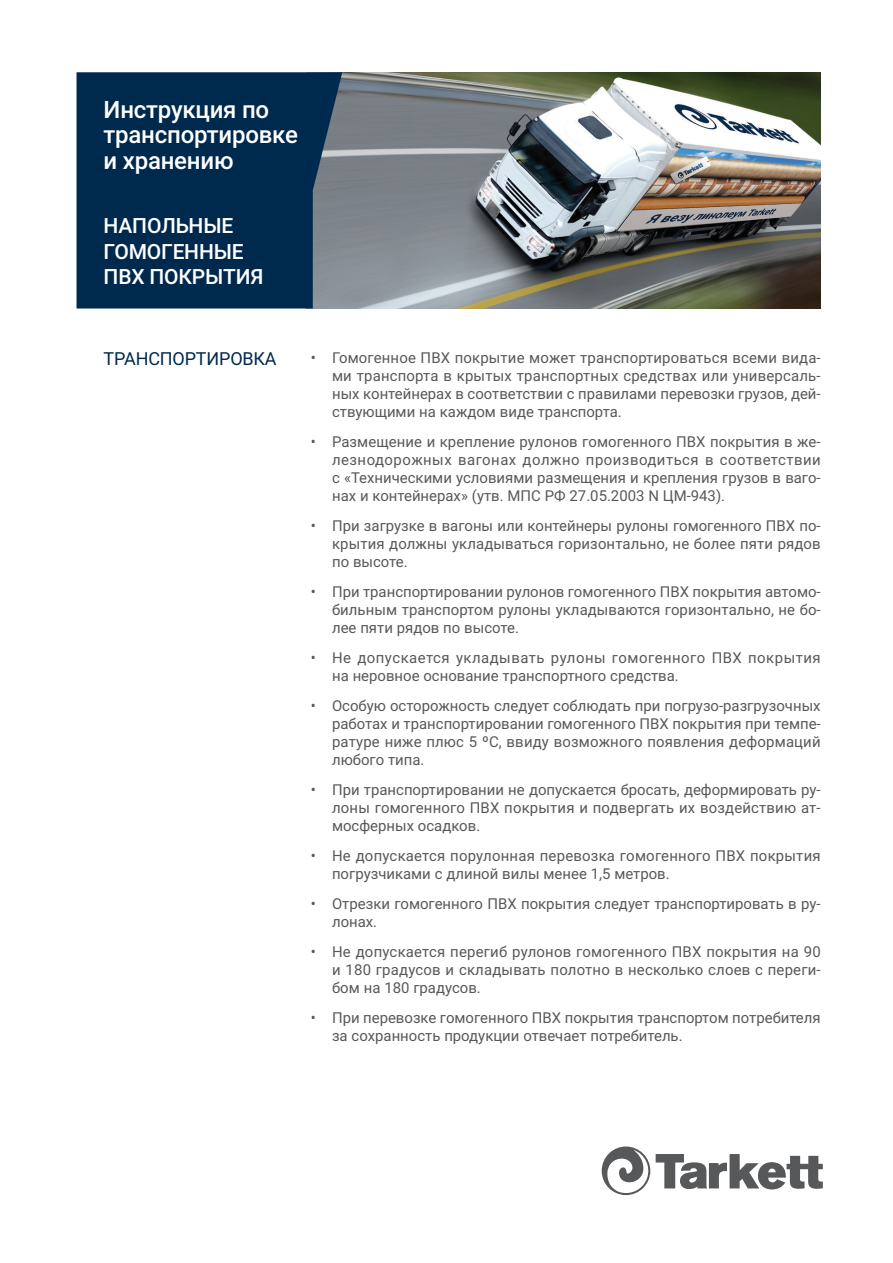
<style>
.page{position:relative;width:893px;height:1263px;background:#fff}
.page>*{position:absolute;margin:0;border:0;box-sizing:border-box;transform-origin:0 0}
.t1{font:500 24px/25.5px "Roboto";letter-spacing:-.01em;color:#fff}
.t2{font:500 21px/25.2px "Roboto";letter-spacing:-.01em;color:#fff}
.t3{font:18px "Roboto";letter-spacing:-.01em;color:#00294e}
.t4{font:15px/18px "Roboto";color:#57585a;text-align:justify}
.t5{font:15px/18px "Roboto";letter-spacing:.025em;color:#57585a}
</style>
<div class="page">
<svg style="left:602px;top:1146px;width:221px;height:49px"></svg>
<img style="left:342px;top:72px;width:479px;height:236px">
<svg style="left:77px;top:72px;width:265px;height:237px;background:#0a3053"></svg>
<h1 class="t1" style="left:104px;top:95px;width:196px">Инструкция по транспортировке и хранению</h1>
<h2 class="t2" style="left:104px;top:213px;width:161px">Напольные гомогенные<br>ПВХ покрытия</h2>
<p class="t3" style="left:104px;top:346px;width:45px">Транспорт</p>
<p class="t3" style="left:207px;top:346px;width:25px">иров</p>
<p class="t3" style="left:254px;top:346px;width:25px">ка</p>
<p class="t4" style="left:332px;top:348px;width:490px;text-indent:-21px">• Гомогенное ПВХ покрытие может транспортироваться всеми вида&shy;ми транспорта в крытых транспортных средствах или универсаль&shy;ных контейнерах в соответствии с правилами перевозки грузов, дей&shy;ствующими на каждом виде транспорта.</p>
<p class="t4" style="left:332px;top:432px;width:490px;text-indent:-21px">• Размещение и крепление рулонов гомогенного ПВХ покрытия в же&shy;лезнодорожных вагонах должно производиться в соответствии с «Техническими условиями размещения и крепления грузов в ваго&shy;нах и контейнерах» (утв. МПС РФ 27.05.2003 N ЦМ-943).</p>
<p class="t4" style="left:332px;top:516px;width:490px;text-indent:-21px">• При загрузке в вагоны или контейнеры рулоны гомогенного ПВХ по&shy;крытия должны укладываться горизонтально, не более пяти рядов по высоте.</p>
<p class="t4" style="left:332px;top:582px;width:490px;text-indent:-21px">• При транспортировании рулонов гомогенного ПВХ покрытия автомо&shy;бильным транспортом рулоны укладываются горизонтально, не бо&shy;лее пяти рядов по высоте.</p>
<p class="t5" style="left:332px;top:648px;width:490px;text-indent:-21px">• Не допускается укладывать рулоны гомогенного ПВХ покрытия на неровное основание транспортного средства.</p>
<p class="t4" style="left:332px;top:696px;width:490px;text-indent:-21px">• Особую осторожность следует соблюдать при погрузо-разгрузочных работах и транспортировании гомогенного ПВХ покрытия при темпе&shy;ратуре ниже плюс 5 ºС, ввиду возможного появления деформаций любого типа.</p>
<p class="t4" style="left:332px;top:780px;width:490px;text-indent:-21px">• При транспортировании не допускается бросать, деформировать ру&shy;лоны гомогенного ПВХ покрытия и подвергать их воздействию ат&shy;мосферных осадков.</p>
<p class="t4" style="left:332px;top:846px;width:490px;text-indent:-21px">• Не допускается порулонная перевозка гомогенного ПВХ покрытия погрузчиками с длиной вилы менее 1,5 метров.</p>
<p class="t4" style="left:332px;top:894px;width:490px;text-indent:-21px">• Отрезки гомогенного ПВХ покрытия следует транспортировать в ру&shy;лонах.</p>
<p class="t4" style="left:332px;top:942px;width:490px;text-indent:-21px">• Не допускается перегиб рулонов гомогенного ПВХ покрытия на 90 и 180 градусов и складывать полотно в несколько слоев с переги&shy;бом на 180 градусов.</p>
<p class="t4" style="left:332px;top:1008px;width:490px;text-indent:-21px">• При перевозке гомогенного ПВХ покрытия транспортом потребителя за сохранность продукции отвечает потребитель.</p>
</div>
